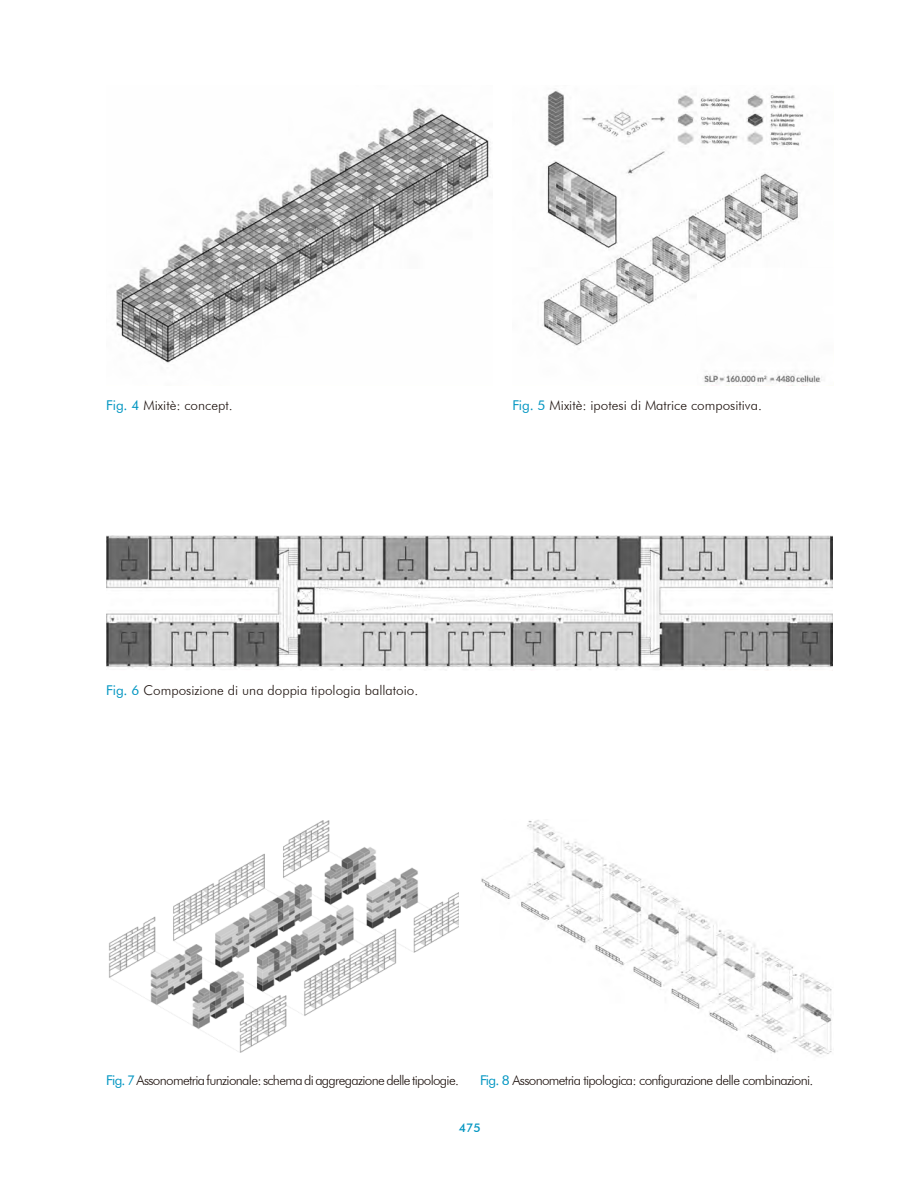
<style>
.page{position:relative;width:918px;height:1188px;background:#fff}
.page>*{position:absolute;margin:0;border:0;box-sizing:border-box;transform-origin:0 0}
.parrafo{font:300 13.5px "Futura BT";letter-spacing:-.05em;color:#1f1410}
.parrafo-2{font:300 13.5px "Futura BT";color:#1f1410}
.t1{font:500 12px "Futura BT";color:#0095c1}
.s1{font-weight:400;color:#0095c1}
</style>
<div class="page">
<svg style="left:109px;top:820px;width:350px;height:233px"></svg>
<svg style="left:106px;top:535px;width:727px;height:135px"></svg>
<svg style="left:116px;top:107px;width:375px;height:256px"></svg>
<svg style="left:542px;top:90px;width:280px;height:295px"></svg>
<p class="parrafo-2" style="left:106px;top:397px;width:128px"><span class="s1">Fig. 4</span> Mixitè: concept.</p>
<p class="parrafo-2" style="left:512px;top:397px;width:251px"><span class="s1">Fig. 5</span> Mixitè: ipotesi di Matrice compositiva.</p>
<p class="parrafo-2" style="left:106px;top:682px;width:314px"><span class="s1">Fig. 6</span> Composizione di una doppia tipologia ballatoio.</p>
<p class="parrafo" style="left:106px;top:1072px;width:354px"><span class="s1">Fig. 7</span> Assonometria funzionale: schema di aggregazione delle tipologie.</p>
<p class="parrafo" style="left:480px;top:1072px;width:335px"><span class="s1">Fig. 8</span> Assonometria tipologica: configurazione delle combinazioni.</p>
<p class="t1" style="left:459px;top:1121px;width:23px">475</p>
</div>
